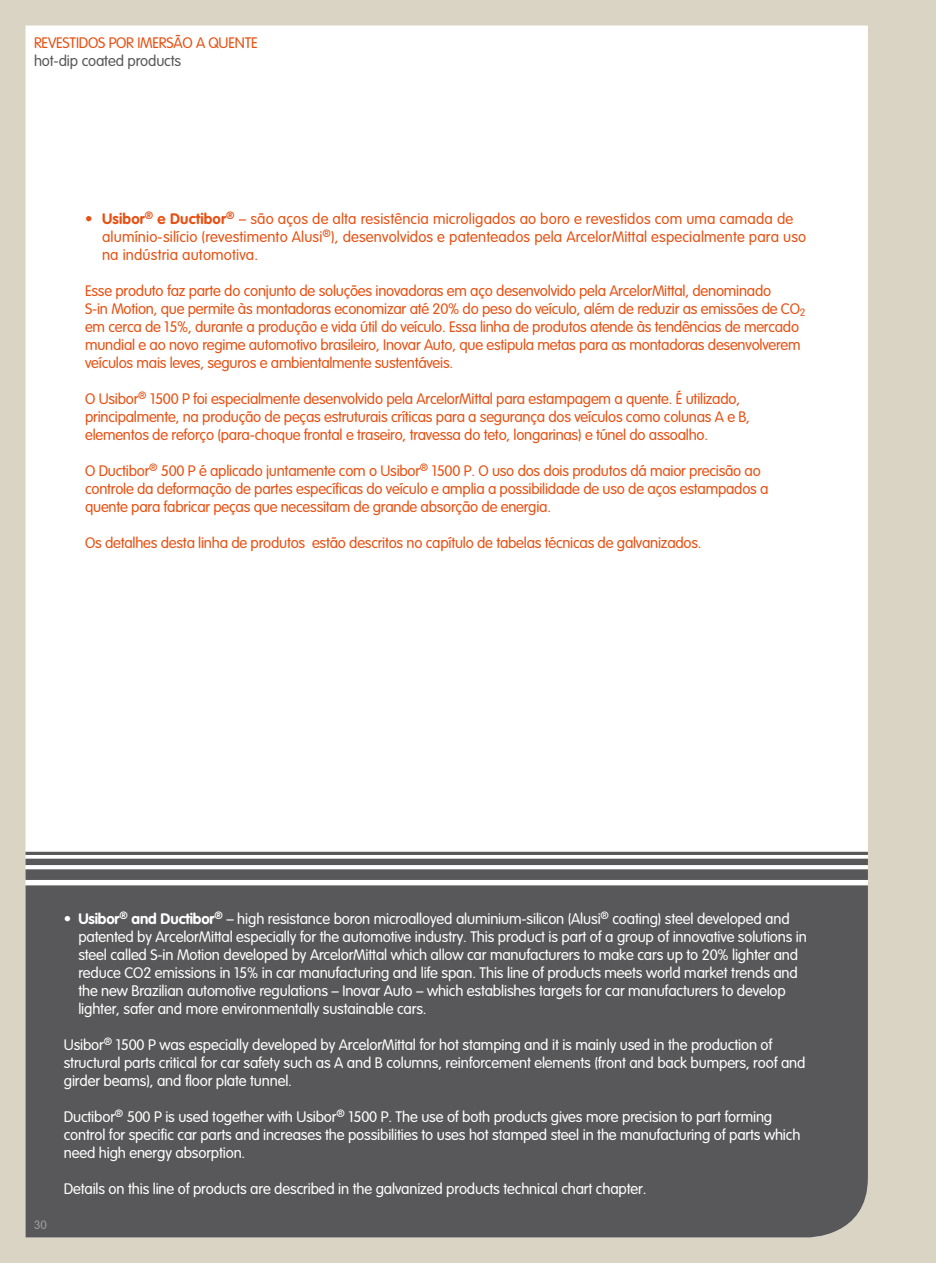
<style>
.page{position:relative;width:936px;height:1263px;background:#fff}
.page>*{position:absolute;margin:0;border:0;box-sizing:border-box;transform-origin:0 0}
.t1{font:300 15px/18px "VAG Rounded Std";letter-spacing:-.01em;color:#fff}
.t2{font:300 15px/18px "VAG Rounded Std";letter-spacing:-.015em;color:#e75113}
.t3{font:300 15px/18px "VAG Rounded Std";letter-spacing:.01em;color:#e75113}
.t4{font:300 15px "VAG Rounded Std";letter-spacing:-.01em;color:#58585a}
.t5{font:300 12px "VAG Rounded";color:#9d9ea0}
.s1{font-weight:700}
</style>
<div class="page">
<div style="left:0;top:0;width:935px;height:1263px;background:#d9d4c3"></div>
<div style="left:26px;top:26px;width:841px;height:859px;background:#fff"></div>
<div style="left:26px;top:869px;width:841px;height:11px;background:#58585a"></div>
<div style="left:26px;top:859px;width:841px;height:6px;background:#58585a"></div>
<hr style="left:26px;top:852px;width:841px;height:3px;background:#58585a">
<div style="left:26px;top:885px;width:841px;height:352px;background:#58585a"></div>
<p class="t2" style="left:34px;top:35px;width:9px">revestidos</p>
<p class="t2" style="left:109px;top:35px;width:151px">POR IMERSÃO A QUENTE</p>
<p class="t4" style="left:34px;top:53px;width:149px">hot-dip coated products</p>
<p class="t3" style="left:102px;top:210px;width:705px;text-indent:-17px">• <span class="s1">Usibor</span><sup>®</sup> <span class="s1">e Ductibor</span><sup>®</sup> – são aços de alta resistência microligados ao boro e revestidos com uma camada de alumínio-silício (revestimento Alusi<sup>®</sup>), desenvolvidos e patenteados pela ArcelorMittal especialmente para uso na indústria automotiva.</p>
<p class="t2" style="left:85px;top:282px;width:721px">Esse produto faz parte do conjunto de soluções inovadoras em aço desenvolvido pela ArcelorMittal, denominado<br>S-in Motion, que permite às montadoras economizar até 20% do peso do veículo, além de reduzir as emissões de CO<sub>2 </sub>em cerca de 15%, durante a produção e vida útil do veículo. Essa linha de produtos atende às tendências de mercado mundial e ao novo regime automotivo brasileiro, Inovar Auto, que estipula metas para as montadoras desenvolverem veículos mais leves, seguros e ambientalmente sustentáveis.</p>
<p class="t2" style="left:85px;top:390px;width:666px">O Usibor<sup>®</sup> 1500 P foi especialmente desenvolvido pela ArcelorMittal para estampagem a quente. É utilizado, principalmente, na produção de peças estruturais críticas para a segurança dos veículos como colunas A e B, elementos de reforço (para-choque frontal e traseiro, travessa do teto, longarinas) e túnel do assoalho.</p>
<p class="t2" style="left:85px;top:462px;width:685px">O Ductibor<sup>®</sup> 500 P é aplicado juntamente com o Usibor<sup>®</sup> 1500 P. O uso dos dois produtos dá maior precisão ao controle da deformação de partes específicas do veículo e amplia a possibilidade de uso de aços estampados a quente para fabricar peças que necessitam de grande absorção de energia.</p>
<p class="t2" style="left:85px;top:534px;width:618px">Os detalhes desta linha de produtos estão descritos no capítulo de tabelas técnicas de galvanizados.</p>
<p class="t5" style="left:34px;top:1218px;width:14px">30</p>
<p class="t1" style="left:78px;top:910px;width:730px;text-indent:-15px">• <span class="s1">Usibor</span><sup>®</sup> <span class="s1">and Ductibor</span><sup>®</sup> – high resistance boron microalloyed aluminium-silicon (Alusi<sup>®</sup> coating) steel developed and patented by ArcelorMittal especially for the automotive industry. This product is part of a group of innovative solutions in steel called S-in Motion developed by ArcelorMittal which allow car manufacturers to make cars up to 20% lighter and reduce CO2 emissions in 15% in car manufacturing and life span. This line of products meets world market trends and the new Brazilian automotive regulations – Inovar Auto – which establishes targets for car manufacturers to develop lighter, safer and more environmentally sustainable cars.</p>
<p class="t1" style="left:64px;top:1036px;width:743px">Usibor<sup>®</sup> 1500 P was especially developed by ArcelorMittal for hot stamping and it is mainly used in the production of structural parts critical for car safety such as A and B columns, reinforcement elements (front and back bumpers, roof and girder beams), and floor plate tunnel.</p>
<p class="t1" style="left:64px;top:1108px;width:738px">Ductibor<sup>®</sup> 500 P is used together with Usibor<sup>®</sup> 1500 P. The use of both products gives more precision to part forming control for specific car parts and increases the possibilities to uses hot stamped steel in the manufacturing of parts which need high energy absorption.</p>
<p class="t1" style="left:64px;top:1180px;width:584px">Details on this line of products are described in the galvanized products technical chart chapter.</p>
</div>
